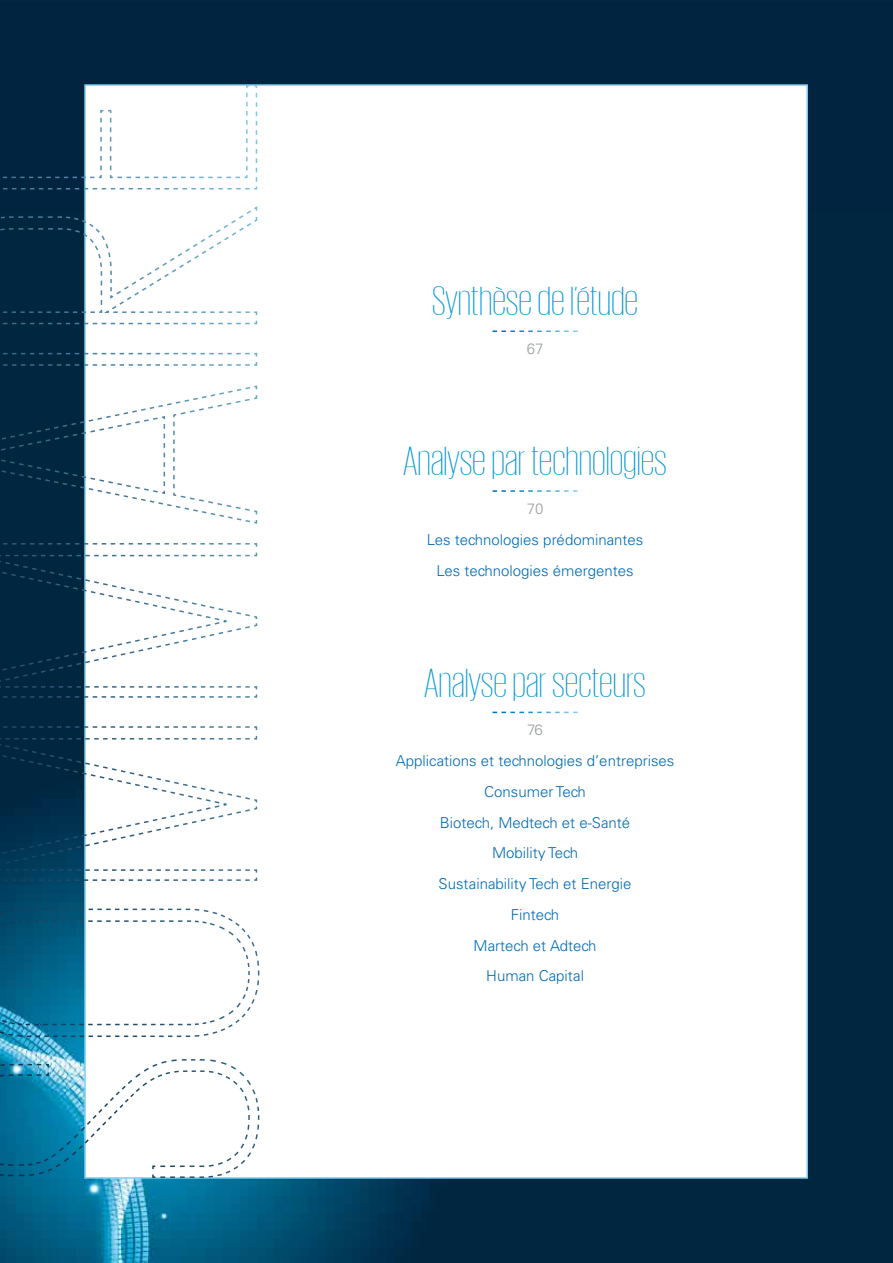
<style>
.page{position:relative;width:893px;height:1263px;background:#fff}
.page>*{position:absolute;margin:0;border:0;box-sizing:border-box;transform-origin:0 0}
.t1{font:200 42px "KPMG App";color:#0096d4}
.t2{font:300 15px/30.8px "Univers LT Std";color:#006bb3;text-align:center}
.t3{font:300 15px "Univers LT Std";color:#9c9e9f}
</style>
<div class="page">
<img style="left:0;top:0;width:893px;height:1263px">
<div style="left:84px;top:84px;width:724px;height:1095px;background:#fff;border:2px solid #84d0f0"></div>
<svg style="left:0;top:1058px;width:260px;height:121px"></svg>
<svg style="left:0;top:908px;width:260px;height:130px"></svg>
<svg style="left:0;top:725px;width:258px;height:157px"></svg>
<svg style="left:0;top:542px;width:258px;height:156px"></svg>
<svg style="left:0;top:384px;width:258px;height:141px"></svg>
<svg style="left:0;top:352px;width:258px;height:14px"></svg>
<svg style="left:0;top:205px;width:258px;height:120px"></svg>
<svg style="left:0;top:84px;width:258px;height:106px"></svg>
<svg style="left:493px;top:330px;width:85px;height:2px"></svg>
<svg style="left:493px;top:490px;width:85px;height:2px"></svg>
<svg style="left:493px;top:712px;width:85px;height:1px"></svg>
<h1 class="t1" style="left:432px;top:281px;width:208px">Synthèse de l’étude</h1>
<p class="t3" style="left:527px;top:340px;width:18px">67</p>
<h1 class="t1" style="left:403px;top:441px;width:265px">Analyse par technologies</h1>
<p class="t3" style="left:527px;top:500px;width:18px">70</p>
<p class="t2" style="left:427px;top:524px;width:218px">Les technologies prédominantes<br>Les technologies émergentes</p>
<h1 class="t1" style="left:424px;top:662px;width:223px">Analyse par secteurs</h1>
<p class="t3" style="left:527px;top:721px;width:17px">76</p>
<p class="t2" style="left:396px;top:745px;width:280px">Applications et technologies d’entreprises<br>Consumer Tech<br>Biotech, Medtech et e-Santé<br>Mobility Tech<br>Sustainability Tech et Energie<br>Fintech<br>Martech et Adtech<br>Human Capital</p>
</div>
